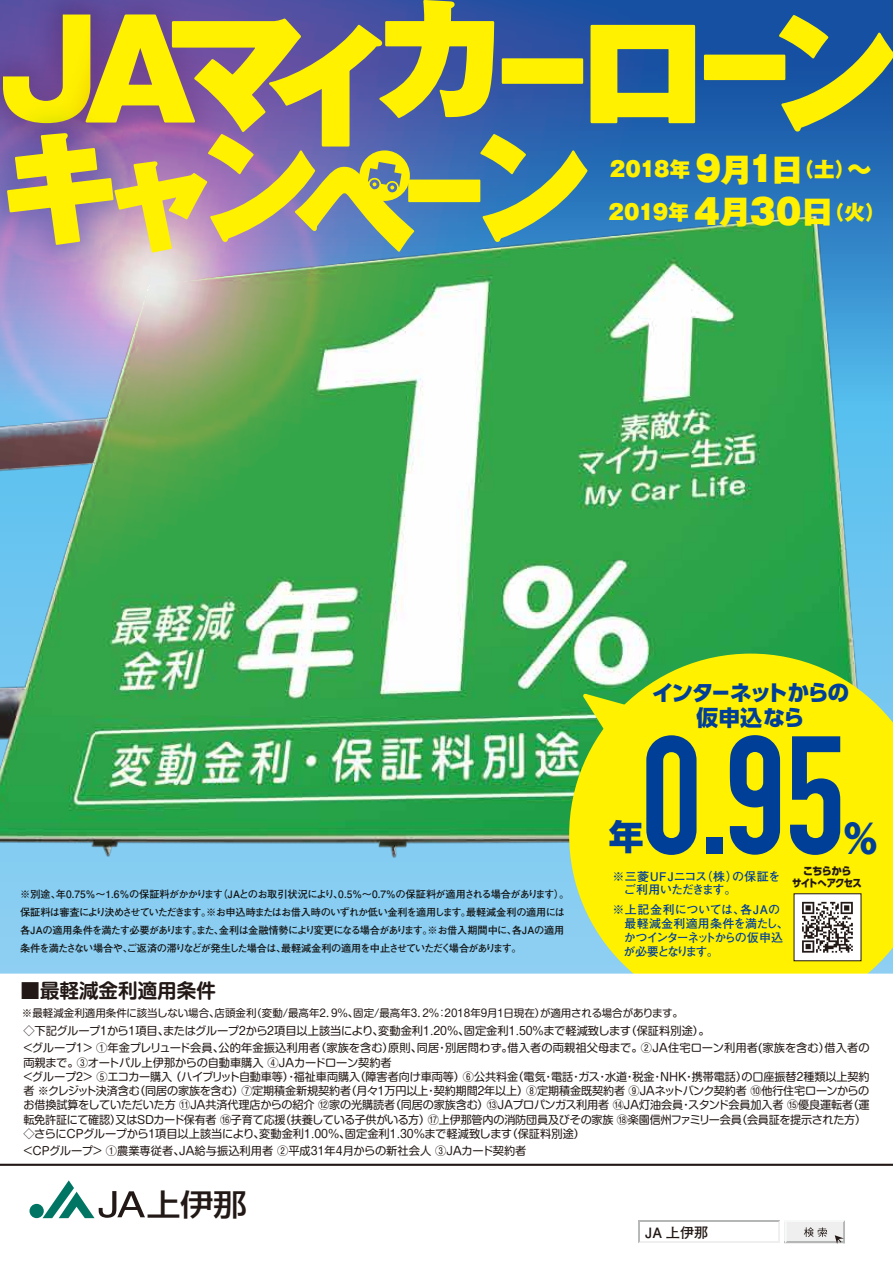
<style>
.page{position:relative;width:893px;height:1263px;background:#fff}
.page>*{position:absolute;margin:0;border:0;box-sizing:border-box;transform-origin:0 0}
.t1{font:700 165.15px "DIN Condensed";color:#003f98}
.t2{font:800 130.35px "Gothic MB101 Pr 6 N";letter-spacing:-.115em;color:#fff100}
.t3{font:800 120.9px "Gothic MB101 Pr 6 N";color:#fff100}
.t4{font:800 39px "UD Shin Go Pr 6 N";color:#003f98}
.t5{font:800 34.8px "UD Shin Go Pr 6 N";color:#003f98}
.t6{font:500 30.15px "Shin Go Pr 5";color:#221815;scale:1.11 1}
.t7{font:800 21.9px/24.3px "UD Shin Go Pr 6 N";letter-spacing:-.08em;color:#003f98;text-align:center}
.t8{font:900 20.4px/42.5px "Gothic MB101 Pr 6 N";letter-spacing:-.015em;color:#fff100}
.t9{font:700 19.5px "Shin M Go Pr 6 N De";color:#221815}
.t10{font:700 14.25px "Futo Go B101 Pr 6 N";color:#221815}
.t11{font:700 12px/13.8px "Futo Go B101 Pr 6 N";letter-spacing:-.025em;color:#003f98}
.t12{font:700 12px/13.8px "Futo Go B101 Pr 6 N";letter-spacing:-.005em;color:#003f98}
.t13{font:11.25px/14.2px "Shin M Go Pr 6 N";letter-spacing:-.015em;color:#221815}
.t14{font:10.5px "Shin M Go Pr 6 N";letter-spacing:-.01em;color:#221815}
.t15{font:800 10.5px/12px "UD Shin Go Pr 6 N";letter-spacing:-.09em;color:#221815;text-align:center}
.t16{font:700 10.2px/18px "Futo Go B101 Pr 6 N";letter-spacing:-.065em;color:#221815}
.s1{font-size:131.55px}
.s2{font-size:144.6px}
.s3{font-size:115.5px}
.s4{font-size:33.9px}
.s5{font-size:31.95px}
.s6{font-size:28.65px}
</style>
<div class="page">
<img style="left:0;top:0;width:893px;height:973px">
<svg style="left:569px;top:654px;width:324px;height:319px;background:#edeb16"></svg>
<svg style="left:576px;top:689px;width:76px;height:94px;background:#c9dd15"></svg>
<div style="left:794px;top:893px;width:67px;height:68px;background:#fff"></div>
<svg style="left:802px;top:902px;width:51px;height:51px"></svg>
<svg style="left:730px;top:735px;width:50px;height:120px;background:#567b64"></svg>
<hr style="left:638px;top:1220px;width:142px;height:2px;background:#b5b6b6">
<hr style="left:638px;top:1241px;width:142px;height:2px;background:#efefef">
<svg style="left:638px;top:1222px;width:2px;height:21px"></svg>
<div style="left:785px;top:1220px;width:60px;height:23px;background:#efefef"></div>
<hr style="left:785px;top:1220px;width:60px;height:2px;background:#f7f8f8">
<hr style="left:785px;top:1241px;width:60px;height:2px;background:#b5b6b6">
<svg style="left:778px;top:1220px;width:9px;height:23px"></svg>
<svg style="left:804px;top:1227px;width:23px;height:10px"></svg>
<svg style="left:835px;top:1220px;width:10px;height:24px"></svg>
<svg style="left:0;top:973px;width:893px;height:191px"></svg>
<div style="left:30px;top:1204px;width:14px;height:14px;background:#007564;border-radius:50%"></div>
<div style="left:704px;top:55px;width:81px;height:25px;border:2px solid #fff100"></div>
<svg style="left:777px;top:13px;width:116px;height:120px;background:#296098"></svg>
<img style="left:0;top:59px;width:188px;height:287px">
<img style="left:6px;top:0;width:690px;height:254px">
<hr style="left:0;top:1164px;width:893px;height:2px;background:#221815">
<svg style="left:43px;top:1180px;width:102px;height:38px"></svg>
<h2 class="t2" style="left:-5px;top:-38px;width:905px"><span class="s1">JA</span><span class="s2">マ</span>イカーローン</h2>
<h3 class="t3" style="left:0;top:88px;width:592px">キャンヘ<span class="s3">ー</span>ン</h3>
<h3 class="t8" style="left:609px;top:147px;width:278px">2018年 <span class="s4">9</span><span class="s5">月</span><span class="s4">1</span><span class="s5">日</span>（土）<span class="s6">～<br></span>2019年 <span class="s4">4</span><span class="s5">月</span><span class="s4">30</span><span class="s5">日</span>（火）</h3>
<h3 class="t7" style="left:652px;top:680px;width:199px">インターネットからの仮申込なら</h3>
<p class="t16" style="left:20px;top:884px;width:551px">※別途、年0.75％～1.6％の保証料がかかります（JAとのお取引状況により、0.5%～0.7％の保証料が適用される場合があります）。保証料は審査により決めさせていただきます。※お申込時またはお借入時のいずれか低い金利を適用します。最軽減金利の適用には各JAの適用条件を満たす必要があります。また、金利は金融情勢により変更になる場合があります。※お借入期間中に、各JAの適用条件を満たさない場合や、ご返済の滞りなどが発生した場合は、最軽減金利の適用を中止させていただく場合があります。</p>
<h1 class="t1" style="left:641px;top:699px;width:207px">0. 5</h1>
<h3 class="t5" style="left:609px;top:808px;width:36px">年</h3>
<h3 class="t4" style="left:844px;top:807px;width:36px">%</h3>
<p class="t12" style="left:612px;top:869px;width:169px">※三菱UFJニコス（株）の保証を　ご利用いただきます。</p>
<p class="t11" style="left:612px;top:902px;width:178px">※上記金利については、各JAの　最軽減金利適用条件を満たし、　かつインターネットからの仮申込　が必要となります。</p>
<p class="t15" style="left:792px;top:865px;width:71px">こちらから<br>サイトへアクセス</p>
<h3 class="t9" style="left:20px;top:974px;width:197px">■最軽減金利適用条件</h3>
<p class="t14" style="left:22px;top:1004px;width:663px">※最軽減金利適用条件に該当しない場合、店頭金利（変動/最高年２．９％、固定/最高年３．２％：２０１８年９月１日現在）が適用される場合があります。</p>
<p class="t13" style="left:22px;top:1022px;width:849px;line-height:17.2px">◇下記グループ１から1項目、またはグループ２から2項目以上該当により、変動金利1.20％、固定金利1.50％まで軽減致します（保証料別途）。<br>＜グループ1＞ ①年金プレリュード会員、公的年金振込利用者（家族を含む）原則、同居・別居問わず。借入者の両親祖父母まで。②ＪＡ住宅ローン利用者(家族を含む）借入者の</p>
<p class="t13" style="left:22px;top:1055px;width:849px">両親まで。③オートパル上伊那からの自動車購入 ④ＪＡカードローン契約者<br>＜グループ2＞ ⑤エコカー購入 （ハイブリット自動車等）・福祉車両購入（障害者向け車両等）⑥公共料金（電気・電話・ガス・水道・税金・NHK・携帯電話）の口座振替２種類以上契約者 ※クレジット決済含む（同居の家族を含む）⑦定期積金新規契約者（月々1万円以上・契約期間２年以上）⑧定期積金既契約者 ⑨ＪＡネットバンク契約者 ⑩他行住宅ローンからのお借換試算をしていただいた方 ⑪ＪＡ共済代理店からの紹介 ⑫家の光購読者（同居の家族含む）⑬ＪＡプロパンガス利用者 ⑭ＪＡ灯油会員・スタンド会員加入者 ⑮優良運転者（運転免許証にて確認）又はSDカード保有者 ⑯子育て応援（扶養している子供がいる方）⑰上伊那管内の消防団員及びその家族 ⑱楽園信州ファミリー会員（会員証を提示された方）◇さらにＣＰグループから1項目以上該当により、変動金利1.00％、固定金利1.30％まで軽減致します（保証料別途）</p>
<p class="t13" style="left:22px;top:1143px;width:506px">＜ＣＰグループ＞ ①農業専従者、ＪＡ給与振込利用者 ②平成31年4月からの新社会人 ③ＪＡカード契約者</p>
<h3 class="t6" style="left:147px;top:1180px;width:92px">上伊那</h3>
<p class="t10" style="left:645px;top:1221px;width:65px">JA 上伊那</p>
</div>
